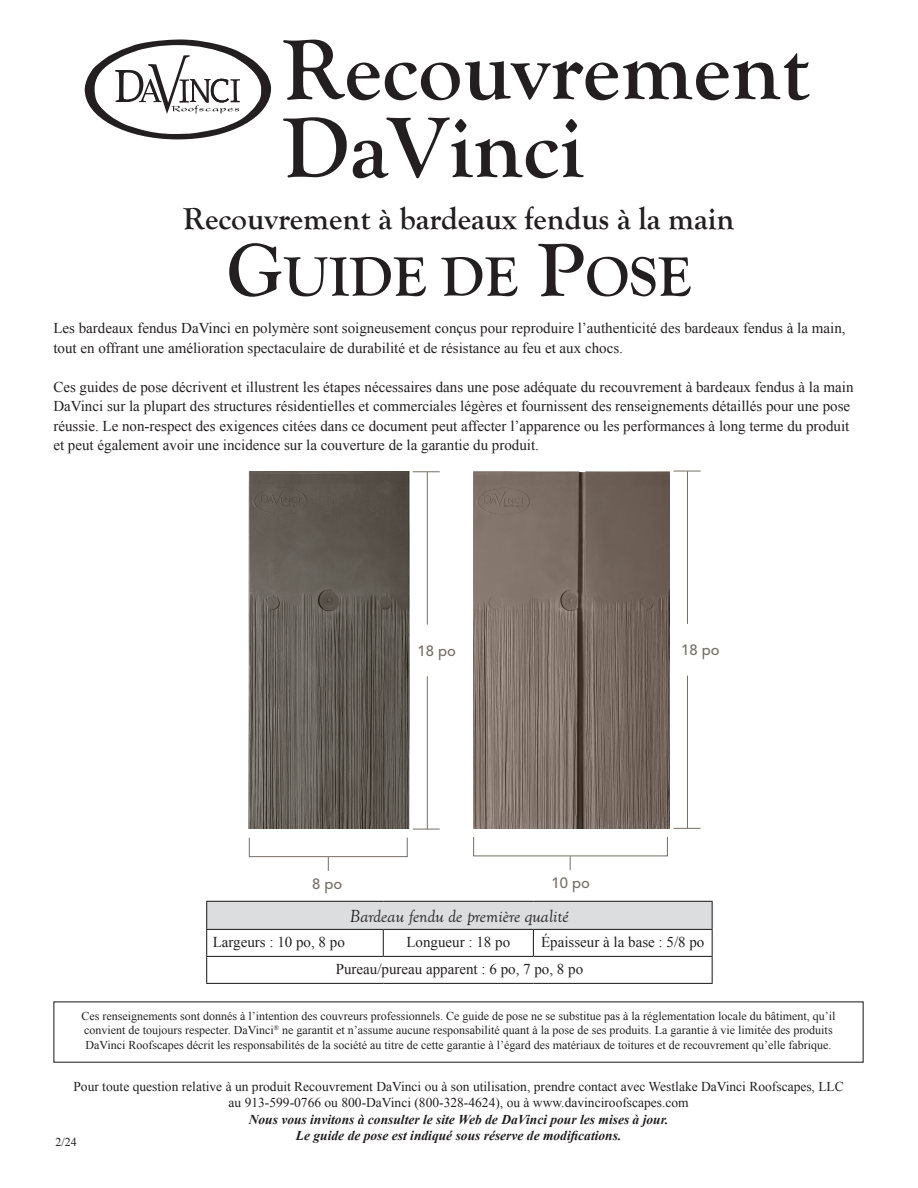
<style>
.page{position:relative;width:918px;height:1188px;background:#fff}
.page>*{position:absolute;margin:0;border:0;box-sizing:border-box;transform-origin:0 0}
.t1{font:700 88.5px/78px "Goudy Old Style T";color:#231f20}
.t2{font:700 57.3px "Goudy Old Style T";color:#231f20}
.t3{font:33.3px "Book Antiqua";color:#231f20;scale:.79 1}
.t4{font:700 31.5px "Goudy Old Style T";color:#231f20}
.t5{font:italic 18px "Goudy Old Style T";color:#231f20}
.t6{font:15px/19.5px "Times New Roman";color:#231f20}
.t7{font:500 14.85px "Avenir LT Std";color:#756e64}
.t8{font:13.5px "Times New Roman";color:#231f20}
.t9{font:italic 700 13.5px/16.5px "Times New Roman";color:#231f20;text-align:center}
.t10{font:12px/14.4px "Times New Roman";color:#231f20}
.s1{font-size:77.4px}
</style>
<div class="page">
<img style="left:248px;top:471px;width:179px;height:358px">
<svg style="left:413px;top:471px;width:27px;height:1px"></svg>
<svg style="left:413px;top:829px;width:27px;height:1px"></svg>
<hr style="left:427px;top:676px;width:1px;height:153px;background:#756e64">
<hr style="left:427px;top:472px;width:1px;height:153px;background:#756e64">
<div style="left:249px;top:837px;width:159px;height:20px;border:1px solid #756e64"></div>
<svg style="left:328px;top:857px;width:1px;height:14px"></svg>
<img style="left:473px;top:471px;width:197px;height:358px">
<svg style="left:674px;top:471px;width:27px;height:1px"></svg>
<svg style="left:674px;top:828px;width:27px;height:1px"></svg>
<hr style="left:687px;top:676px;width:1px;height:152px;background:#756e64">
<hr style="left:687px;top:471px;width:1px;height:153px;background:#756e64">
<svg style="left:570px;top:856px;width:1px;height:14px"></svg>
<svg style="left:85px;top:40px;width:186px;height:99px"></svg>
<div style="left:207px;top:901px;width:505px;height:28px;background:#dcdddf"></div>
<hr style="left:206px;top:901px;width:177px;height:1px;background:#231f20">
<hr style="left:383px;top:901px;width:150px;height:1px;background:#231f20">
<hr style="left:533px;top:901px;width:180px;height:1px;background:#231f20">
<hr style="left:206px;top:929px;width:177px;height:1px;background:#231f20">
<hr style="left:383px;top:929px;width:150px;height:1px;background:#231f20">
<svg style="left:383px;top:930px;width:1px;height:26px"></svg>
<hr style="left:533px;top:929px;width:180px;height:1px;background:#231f20">
<svg style="left:533px;top:930px;width:1px;height:26px"></svg>
<hr style="left:206px;top:956px;width:177px;height:1px;background:#231f20">
<svg style="left:206px;top:902px;width:1px;height:81px"></svg>
<hr style="left:383px;top:956px;width:150px;height:1px;background:#231f20">
<hr style="left:533px;top:956px;width:180px;height:1px;background:#231f20">
<svg style="left:712px;top:902px;width:1px;height:81px"></svg>
<hr style="left:206px;top:983px;width:177px;height:1px;background:#231f20">
<hr style="left:383px;top:983px;width:150px;height:1px;background:#231f20">
<hr style="left:533px;top:983px;width:180px;height:1px;background:#231f20">
<p class="t3" style="left:190px;top:68px;width:29px">N</p>
<p class="t1" style="left:283px;top:32px;width:528px">Recouvrement<br>DaVinci</p>
<p class="t4" style="left:183px;top:201px;width:553px">Recouvrement à bardeaux fendus à la main</p>
<p class="t2" style="left:227px;top:245px;width:466px"><span class="s1">G</span>UIDE DE <span class="s1">P</span>OSE</p>
<p class="t6" style="left:53px;top:318px;width:794px">Les bardeaux fendus DaVinci en polymère sont soigneusement conçus pour reproduire l’authenticité des bardeaux fendus à la main, tout en offrant une amélioration spectaculaire de durabilité et de résistance au feu et aux chocs.</p>
<p class="t6" style="left:53px;top:377px;width:802px">Ces guides de pose décrivent et illustrent les étapes nécessaires dans une pose adéquate du recouvrement à bardeaux fendus à la main DaVinci sur la plupart des structures résidentielles et commerciales légères et fournissent des renseignements détaillés pour une pose réussie. Le non-respect des exigences citées dans ce document peut affecter l’apparence ou les performances à long terme du produit et peut également avoir une incidence sur la couverture de la garantie du produit.</p>
<p class="t7" style="left:417px;top:642px;width:40px">18 po</p>
<p class="t7" style="left:312px;top:875px;width:32px">8 po</p>
<p class="t7" style="left:552px;top:874px;width:40px">10 po</p>
<p class="t5" style="left:350px;top:906px;width:220px">Bardeau fendu de première qualité</p>
<p class="t7" style="left:681px;top:642px;width:40px">18 po</p>
<p class="t6" style="left:213px;top:932px;width:134px">Largeurs : 10 po, 8 po</p>
<p class="t6" style="left:406px;top:932px;width:105px">Longueur : 18 po</p>
<p class="t6" style="left:541px;top:932px;width:165px">Épaisseur à la base : 5/8 po</p>
<p class="t6" style="left:336px;top:959px;width:249px">Pureau/pureau apparent : 6 po, 7 po, 8 po</p>
<p class="t10" style="left:81px;top:1009px;width:756px">Ces renseignements sont donnés à l’intention des couvreurs professionnels. Ce guide de pose ne se substitue pas à la réglementation locale du bâtiment, qu’il convient de toujours respecter. DaVinci<sup>®</sup> ne garantit et n’assume aucune responsabilité quant à la pose de ses produits. La garantie à vie limitée des produits<br>DaVinci Roofscapes décrit les responsabilités de la société au titre de cette garantie à l’égard des matériaux de toitures et de recouvrement qu’elle fabrique.</p>
<p class="t8" style="left:73px;top:1077px;width:772px">Pour toute question relative à un produit Recouvrement DaVinci ou à son utilisation, prendre contact avec Westlake DaVinci Roofscapes, LLC</p>
<p class="t8" style="left:229px;top:1094px;width:462px">au 913-599-0766 ou 800-DaVinci (800-328-4624), ou à www.davinciroofscapes.com</p>
<p class="t9" style="left:249px;top:1111px;width:421px">Nous vous invitons à consulter le site Web de DaVinci pour les mises à jour.<br>Le guide de pose est indiqué sous réserve de modifications.</p>
<p class="t10" style="left:56px;top:1134px;width:23px">2/24</p>
</div>
